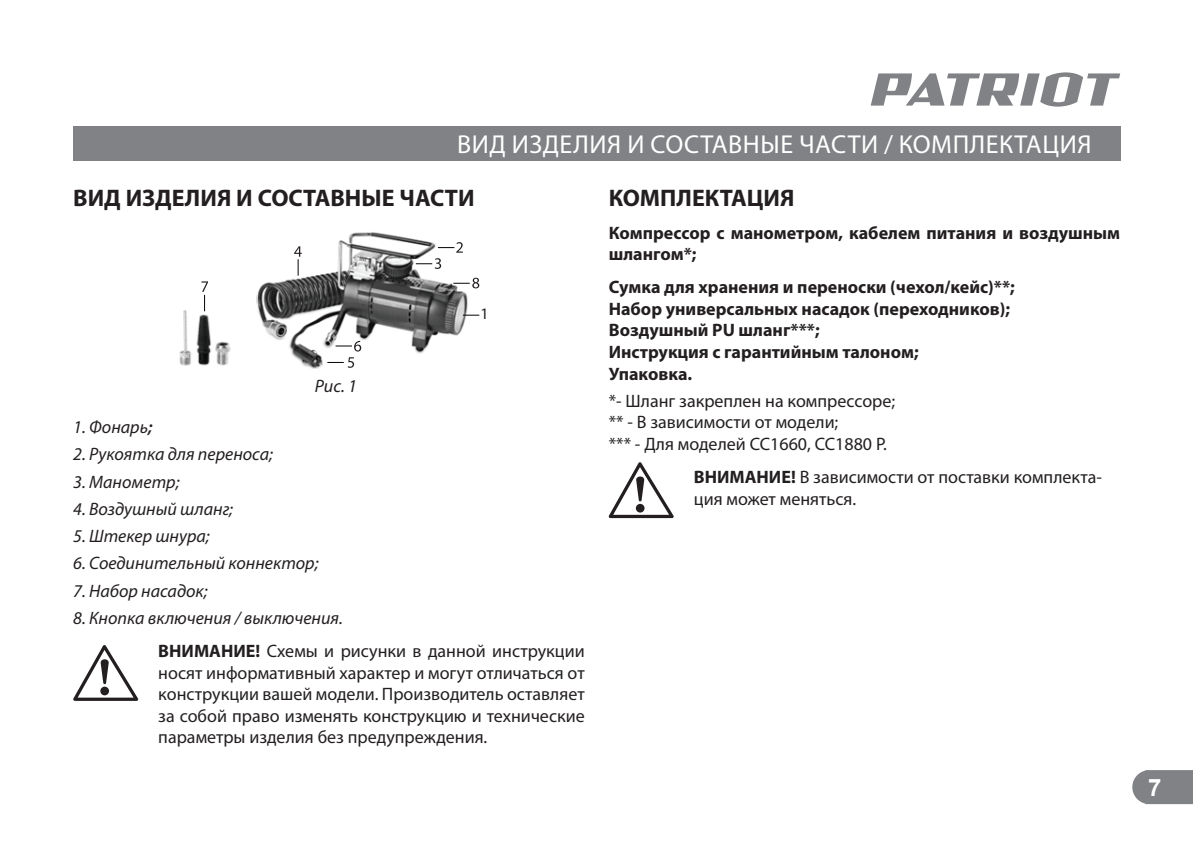
<style>
.page{position:relative;width:1193px;height:841px;background:#fff}
.page>*{position:absolute;margin:0;border:0;box-sizing:border-box;transform-origin:0 0}
.t1{font:26px "Myriad Pro";letter-spacing:.02em;color:#fff}
.t2{font:700 24px "Myriad Pro";color:#231f20}
.t3{font:700 24px "Arial";color:#fff}
.t4{font:18px/21.6px "Myriad Pro";color:#231f20}
.t5{font:700 18px/21.6px "Myriad Pro";color:#231f20}
.t6{font:italic 18px "Myriad Pro";color:#231f20}
.t7{font:16px "Myriad Pro";color:#231f20}
.s1{font-weight:600}
.s2{font-style:italic}
.s3{font-weight:700}
</style>
<div class="page">
<svg style="left:1132px;top:770px;width:60px;height:34px;background:#888a8d"></svg>
<svg style="left:870px;top:72px;width:250px;height:35px"></svg>
<img style="left:257px;top:232px;width:213px;height:136px">
<div style="left:73px;top:126px;width:1047px;height:34px;background:#808285"></div>
<img style="left:179px;top:310px;width:52px;height:56px">
<svg style="left:73px;top:645px;width:66px;height:56px"></svg>
<svg style="left:608px;top:462px;width:66px;height:56px"></svg>
<svg style="left:463px;top:315px;width:16px;height:1px"></svg>
<svg style="left:416px;top:242px;width:47px;height:27px"></svg>
<svg style="left:327px;top:357px;width:27px;height:11px"></svg>
<svg style="left:201px;top:281px;width:7px;height:30px"></svg>
<svg style="left:294px;top:246px;width:8px;height:30px"></svg>
<svg style="left:335px;top:341px;width:26px;height:10px"></svg>
<svg style="left:453px;top:278px;width:26px;height:10px"></svg>
<h1 class="t1" style="left:457px;top:128px;width:636px">ВИД ИЗДЕЛИЯ И СОСТАВНЫЕ ЧАСТИ / КОМПЛЕКТАЦИЯ</h1>
<h2 class="t2" style="left:73px;top:182px;width:403px">ВИД ИЗДЕЛИЯ И СОСТАВНЫЕ ЧАСТИ</h2>
<p class="t6" style="left:315px;top:375px;width:44px">Рис. 1</p>
<p class="t7" style="left:480px;top:304px;width:10px">1</p>
<p class="t6" style="left:73px;top:416px;width:81px">1. Фонарь<span class="s1">;</span></p>
<p class="t6" style="left:73px;top:443px;width:201px">2. Рукоятка для переноса;</p>
<p class="t6" style="left:73px;top:470px;width:108px">3. Манометр;</p>
<p class="t6" style="left:73px;top:497px;width:161px">4. Воздушный шланг;</p>
<p class="t6" style="left:73px;top:525px;width:138px">5. Штекер шнура;</p>
<p class="t6" style="left:73px;top:552px;width:247px">6. Соединительный коннектор;</p>
<p class="t6" style="left:73px;top:579px;width:136px">7. Набор насадок;</p>
<p class="t4" style="left:158px;top:601px;width:428px;line-height:33px;text-indent:-85px"><span class="s2">8. Кнопка включения / выключения.<br></span><span class="s3">ВНИМАНИЕ!</span> Схемы и рисунки в данной инструкции</p>
<p class="t4" style="left:158px;top:661px;width:428px;text-align:justify">носят информативный характер и могут отличаться от конструкции вашей модели. Производитель оставляет за собой право изменять конструкцию и технические параметры изделия без предупреждения.</p>
<h2 class="t2" style="left:608px;top:182px;width:187px">КОМПЛЕКТАЦИЯ</h2>
<p class="t5" style="left:608px;top:221px;width:513px">Компрессор с манометром, кабелем питания и воздушным шлангом*;</p>
<p class="t5" style="left:608px;top:275px;width:408px">Сумка для хранения и переноски (чехол/кейс)**; Набор универсальных насадок (переходников); Воздушный PU шланг***;<br>Инструкция с гарантийным талоном;<br>Упаковка.</p>
<p class="t4" style="left:608px;top:389px;width:288px">*- Шланг закреплен на компрессоре; ** - В зависимости от модели;<br>*** - Для моделей СС1660, СС1880 P.</p>
<p class="t4" style="left:694px;top:466px;width:409px"><span class="s3">ВНИМАНИЕ!</span> В зависимости от поставки комплекта&shy;ция может меняться.</p>
<h2 class="t3" style="left:1148px;top:770px;width:15px">7</h2>
</div>
